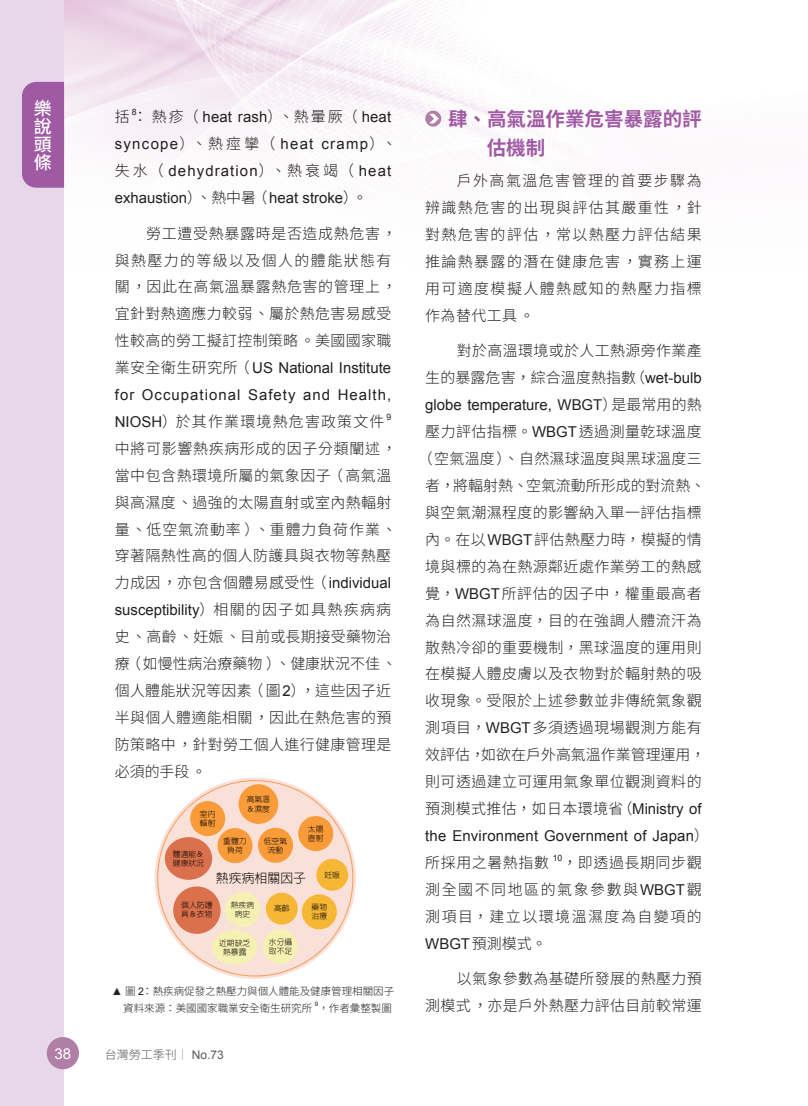
<style>
.page{position:relative;width:808px;height:1106px;background:#fff}
.page>*{position:absolute;margin:0;border:0;box-sizing:border-box;transform-origin:0 0}
.壹{font:700 19.5px/28.3px "Noto Sans CJ Ktc";color:#a05aa4}
.t1{font:500 18px/18px "Noto Sans CJ Ktc";color:#fff;text-align:justify}
.N內文{font:300 15px/26.8px "Noto Sans CJ Ktc";letter-spacing:.03em;color:#231f20}
.N內文-2{font:15px "Arial";letter-spacing:.015em;color:#231f20}
.N內文-3{font:15px/26.8px "Arial";letter-spacing:.075em;color:#231f20}
.N內文-4{font:300 15px "Noto Sans CJ Ktc";color:#231f20}
.N內文-5{font:300 15px "Noto Sans CJ Ktc";letter-spacing:.01em;color:#231f20}
.t2{font:15px "Arial";color:#fff}
.t3{font:300 12.9px "AR Hei B5";color:#060303}
.t4{font:300 12px "Noto Sans CJ Ktc";color:#57585a}
.段落樣式4{font:300 10.5px "Noto Sans CJ Ktc";color:#231f20}
.N內文-6{font:8.7px "Arial";color:#231f20}
.t5{font:300 7.8px/9.3px "AR Hei B5";color:#060303}
.段落樣式4-2{font:6.15px "Arial";color:#231f20}
.s1{font-family:"Noto Sans CJ Ktc";font-weight:300}
.s2{font-family:"Arial";font-weight:400}
.s3{font-family:"Adobe Ming Std"}
</style>
<div class="page">
<img style="left:64px;top:0;width:474px;height:188px">
<div style="left:0;top:0;width:64px;height:1106px;background:#e6d7e9"></div>
<div style="left:22px;top:82px;width:42px;height:106px;background:#a05aa4"></div>
<div style="left:47px;top:1037px;width:32px;height:32px;background:#b07fa7;border-radius:50%"></div>
<svg style="left:425px;top:111px;width:16px;height:16px"></svg>
<svg style="left:429px;top:114px;width:10px;height:9px"></svg>
<div style="left:155px;top:777px;width:201px;height:202px;background:#f9e0d8;border-radius:50%"></div>
<div style="left:239px;top:784px;width:39px;height:40px;background:#f89b38;border-radius:50%"></div>
<div style="left:298px;top:816px;width:35px;height:35px;background:#f89b38;border-radius:50%"></div>
<div style="left:258px;top:827px;width:35px;height:35px;background:#f89b38;border-radius:50%"></div>
<div style="left:217px;top:828px;width:35px;height:35px;background:#f89b38;border-radius:50%"></div>
<div style="left:190px;top:801px;width:35px;height:35px;background:#f89b38;border-radius:50%"></div>
<div style="left:316px;top:859px;width:32px;height:31px;background:#f6b735;border-radius:50%"></div>
<div style="left:302px;top:894px;width:35px;height:35px;background:#f6b735;border-radius:50%"></div>
<div style="left:266px;top:892px;width:32px;height:32px;background:#f6b735;border-radius:50%"></div>
<div style="left:225px;top:892px;width:35px;height:35px;background:#f5f1b3;border-radius:50%"></div>
<div style="left:173px;top:886px;width:48px;height:47px;background:#da714c;border-radius:50%"></div>
<div style="left:165px;top:837px;width:47px;height:42px;background:#da714c;border-radius:50%"></div>
<div style="left:263px;top:929px;width:35px;height:35px;background:#f5f1b3;border-radius:50%"></div>
<div style="left:212px;top:930px;width:46px;height:35px;background:#f5f1b3;border-radius:50%"></div>
<p class="t1" style="left:34px;top:99px;width:19px">樂說頭條</p>
<p class="N內文-6" style="left:132px;top:106px;width:6px">8</p>
<p class="N內文-3" style="left:115px;top:131px;width:284px">syncope<span class="s1">）、熱痙攣（</span> heat cramp<span class="s1">）、失水（</span> dehydration<span class="s1">）、熱衰竭（</span> heat exhaustion<span class="s1">）、熱中暑（</span>heat stroke<span class="s1">）。</span></p>
<p class="N內文" style="left:115px;top:220px;width:284px;text-indent:32px">勞工遭受熱暴露時是否造成熱危害，與熱壓力的等級以及個人的體能狀態有關，因此在高氣溫暴露熱危害的管理上，宜針對熱適應力較弱、屬於熱危害易感受性較高的勞工擬訂控制策略。美國國家職業安全衛生研究所（ <span class="s2">US National Institute for Occupational Safety and Health,<br>NIOSH</span>）於其作業環境熱危害政策文件</p>
<p class="N內文-2" style="left:115px;top:107px;width:278px"><span class="s1">括：熱疹（</span> heat rash<span class="s1">）、熱暈厥（</span> heat</p>
<p class="N內文-6" style="left:386px;top:411px;width:6px">9</p>
<p class="N內文" style="left:115px;top:435px;width:284px">中將可影響熱疾病形成的因子分類闡述，當中包含熱環境所屬的氣象因子（高氣溫與高濕度、過強的太陽直射或室內熱輻射量、低空氣流動率）、重體力負荷作業、穿著隔熱性高的個人防護具與衣物等熱壓力成因，亦包含個體易感受性（<span class="s2">individual susceptibility</span>）相關的因子如具熱疾病病史、高齡、妊娠、目前或長期接受藥物治療（如慢性病治療藥物）、健康狀況不佳、個人體能狀況等因素（圖<span class="s2">2</span>），這些因子近半與個人體適能相關，因此在熱危害的預防策略中，針對勞工個人進行健康管理是必須的手段。</p>
<p class="t5" style="left:247px;top:794px;width:25px">高氣溫＆濕度</p>
<p class="t5" style="left:200px;top:809px;width:17px">室內輻射</p>
<p class="t5" style="left:173px;top:849px;width:33px">體適能＆健康狀況</p>
<p class="t5" style="left:181px;top:900px;width:33px">個人防護具＆衣物</p>
<p class="t5" style="left:308px;top:824px;width:17px">太陽直射</p>
<p class="t5" style="left:223px;top:836px;width:25px;text-align:center">重體力負荷</p>
<p class="t5" style="left:264px;top:836px;width:25px;text-align:center">低空氣流動</p>
<p class="t5" style="left:324px;top:870px;width:17px">妊娠</p>
<p class="t5" style="left:312px;top:902px;width:17px">藥物治療</p>
<p class="t3" style="left:216px;top:872px;width:92px">熱疾病相關因子</p>
<p class="t5" style="left:231px;top:900px;width:25px;text-align:center">熱疾病病史</p>
<p class="t5" style="left:274px;top:903px;width:17px">高齡</p>
<p class="t5" style="left:269px;top:936px;width:25px">水分攝取不足</p>
<p class="t5" style="left:219px;top:938px;width:33px;text-align:center">近期缺乏熱暴露</p>
<p class="段落樣式4" style="left:112px;top:985px;width:284px"><span class="s2">▲</span> 圖 <span class="s2">2</span>：熱疾病促發之熱壓力與個人體能及健康管理相關因子</p>
<p class="段落樣式4" style="left:123px;top:1001px;width:190px">資料來源：美國國家職業安全衛生研究所</p>
<p class="段落樣式4-2" style="left:315px;top:1000px;width:5px">9</p>
<p class="段落樣式4" style="left:318px;top:1001px;width:75px">，作者彙整製圖</p>
<p class="t2" style="left:54px;top:1043px;width:18px">38</p>
<p class="t4" style="left:105px;top:1047px;width:121px">台灣勞工季刊<span class="s3">｜</span> <span class="s2">No.73</span></p>
<p class="壹" style="left:487px;top:106px;width:216px;text-indent:-39px">肆、高氣溫作業危害暴露的評估機制</p>
<p class="N內文" style="left:425px;top:168px;width:278px;text-align:justify;text-indent:32px">戶外高氣溫危害管理的首要步驟為辨識熱危害的出現與評估其嚴重性，針對熱危害的評估，常以熱壓力評估結果推論熱暴露的潛在健康危害，實務上運用可適度模擬人體熱感知的熱壓力指標作為替代工具。</p>
<p class="N內文" style="left:457px;top:338px;width:246px">對於高溫環境或於人工熱源旁作業產</p>
<p class="N內文-5" style="left:425px;top:369px;width:278px">生的暴露危害，綜合溫度熱指數（<span class="s2">wet-bulb</span></p>
<p class="N內文-2" style="left:425px;top:395px;width:278px">globe temperature, WBGT<span class="s1">）是最常用的熱</span></p>
<p class="N內文" style="left:425px;top:418px;width:278px">壓力評估指標。<span class="s2">WBGT</span>透過測量乾球溫度</p>
<p class="N內文" style="left:418px;top:445px;width:285px">（空氣溫度）、自然濕球溫度與黑球溫度三</p>
<p class="N內文-4" style="left:425px;top:477px;width:282px">者，將輻射熱、空氣流動所形成的對流熱、</p>
<p class="N內文" style="left:425px;top:499px;width:278px">與空氣潮濕程度的影響納入單一評估指標</p>
<p class="N內文" style="left:425px;top:526px;width:278px">內。在以<span class="s2">WBGT</span>評估熱壓力時，模擬的情</p>
<p class="N內文" style="left:425px;top:553px;width:278px">境與標的為在熱源鄰近處作業勞工的熱感</p>
<p class="N內文" style="left:425px;top:580px;width:278px">覺，<span class="s2">WBGT</span>所評估的因子中，權重最高者</p>
<p class="N內文" style="left:425px;top:607px;width:278px">為自然濕球溫度，目的在強調人體流汗為</p>
<p class="N內文" style="left:425px;top:634px;width:278px">散熱冷卻的重要機制，黑球溫度的運用則</p>
<p class="N內文" style="left:425px;top:661px;width:278px">在模擬人體皮膚以及衣物對於輻射熱的吸</p>
<p class="N內文" style="left:425px;top:687px;width:278px">收現象。受限於上述參數並非傳統氣象觀</p>
<p class="N內文" style="left:425px;top:714px;width:278px">測項目，<span class="s2">WBGT</span>多須透過現場觀測方能有</p>
<p class="N內文-4" style="left:425px;top:746px;width:282px">效評估，如欲在戶外高氣溫作業管理運用，</p>
<p class="N內文" style="left:425px;top:768px;width:278px">則可透過建立可運用氣象單位觀測資料的</p>
<p class="N內文" style="left:425px;top:795px;width:278px">預測模式推估，如日本環境省（<span class="s2">Ministry of</span></p>
<p class="N內文-2" style="left:425px;top:826px;width:285px">the Environment Government of Japan<span class="s1">）</span></p>
<p class="N內文" style="left:425px;top:849px;width:125px">所採用之暑熱指數</p>
<p class="N內文-6" style="left:553px;top:851px;width:11px">10</p>
<p class="N內文" style="left:425px;top:849px;width:278px;text-align:justify;text-indent:137px">，即透過長期同步觀測全國不同地區的氣象參數與<span class="s2">WBGT</span>觀測項目，建立以環境溫濕度為自變項的<span class="s2">WBGT</span>預測模式。</p>
<p class="N內文" style="left:425px;top:965px;width:278px;text-align:right">以氣象參數為基礎所發展的熱壓力預<br>測模式，亦是戶外熱壓力評估目前較常運</p>
</div>
